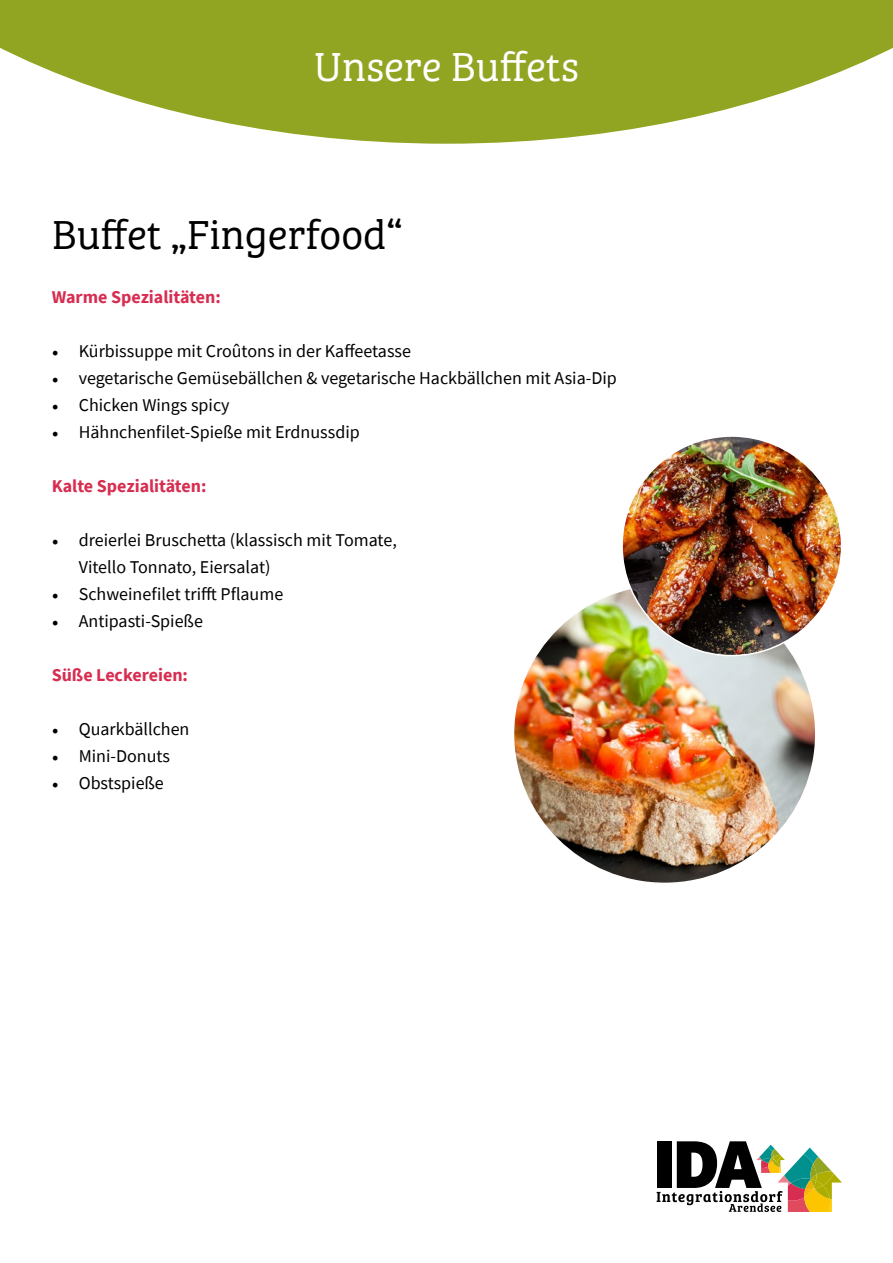
<style>
.page{position:relative;width:893px;height:1263px;background:#fff}
.page>*{position:absolute;margin:0;border:0;box-sizing:border-box;transform-origin:0 0}
.t1{font:42px "Bree Serif Lt";color:#000}
.t2{font:42px "Bree Serif Lt";color:#fff}
.t3{font:18px/27px "Source Sans Pro";color:#000}
.t4{font:700 18px "Source Sans Pro";color:#d72d51}
.s1{font-family:"Minion Pro"}
</style>
<div class="page">
<svg style="left:657px;top:1141px;width:185px;height:71px"></svg>
<svg style="left:0;top:0;width:893px;height:144px"></svg>
<img style="left:516px;top:589px;width:297px;height:292px">
<img style="left:622px;top:436px;width:220px;height:220px;border-radius:110px">
<h1 class="t2" style="left:314px;top:37px;width:267px">Unsere Buffets</h1>
<h1 class="t1" style="left:52px;top:204px;width:352px">Buffet „Fingerfood“</h1>
<p class="t4" style="left:52px;top:285px;width:171px">Warme Spezialitäten:</p>
<p class="t3" style="left:52px;top:337px;width:361px"><span class="s1">•</span> Kürbissuppe mit Croûtons in der Kaffeetasse</p>
<p class="t3" style="left:52px;top:364px;width:567px"><span class="s1">•</span> vegetarische Gemüsebällchen &amp; vegetarische Hackbällchen mit Asia-Dip</p>
<p class="t3" style="left:52px;top:391px;width:179px"><span class="s1">•</span> Chicken Wings spicy</p>
<p class="t3" style="left:52px;top:418px;width:310px"><span class="s1">•</span> Hähnchenfilet-Spieße mit Erdnussdip</p>
<p class="t4" style="left:52px;top:474px;width:156px">Kalte Spezialitäten:</p>
<p class="t3" style="left:79px;top:526px;width:320px;text-indent:-27px"><span class="s1">•</span> dreierlei Bruschetta (klassisch mit Tomate,<br>Vitello Tonnato, Eiersalat)</p>
<p class="t3" style="left:52px;top:580px;width:233px"><span class="s1">•</span> Schweinefilet trifft Pflaume</p>
<p class="t3" style="left:52px;top:607px;width:153px"><span class="s1">•</span> Antipasti-Spieße</p>
<p class="t4" style="left:52px;top:663px;width:138px">Süße Leckereien:</p>
<p class="t3" style="left:52px;top:715px;width:139px"><span class="s1">•</span> Quarkbällchen</p>
<p class="t3" style="left:52px;top:742px;width:120px"><span class="s1">•</span> Mini-Donuts</p>
<p class="t3" style="left:52px;top:769px;width:114px"><span class="s1">•</span> Obstspieße</p>
</div>
